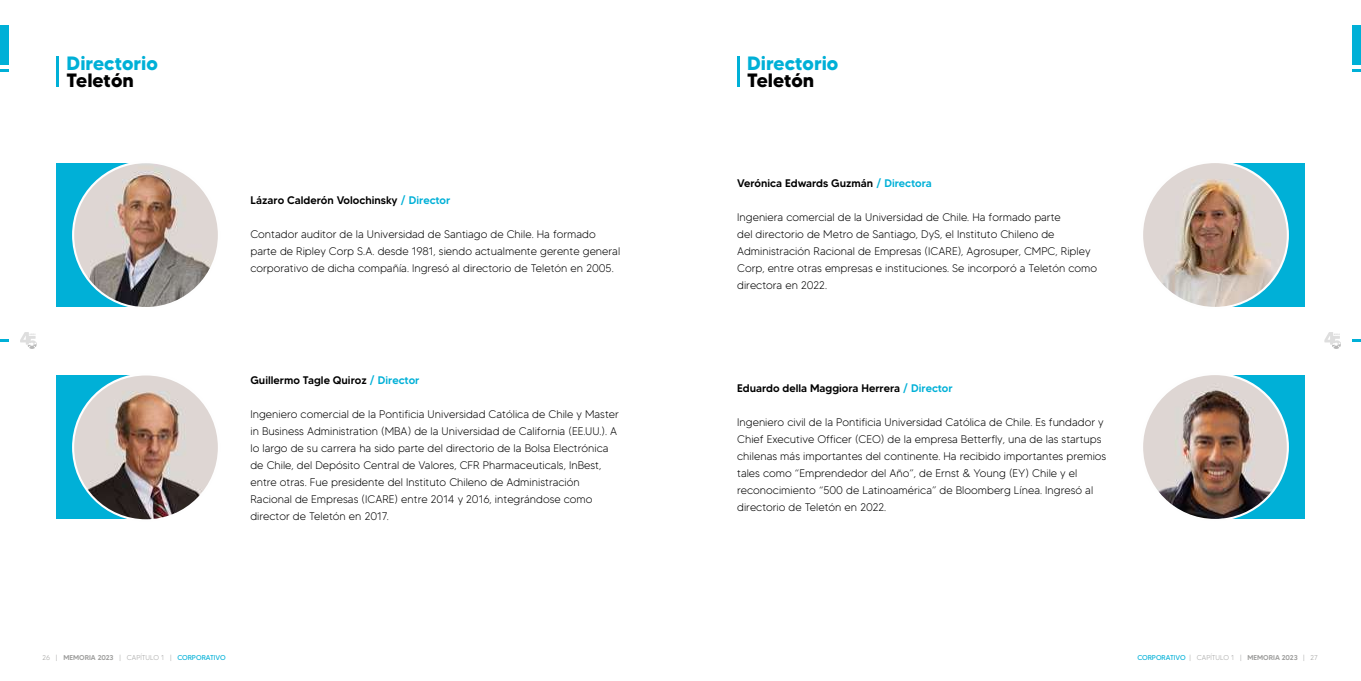
<style>
.page{position:relative;width:1361px;height:681px;background:#fff}
.page>*{position:absolute;margin:0;border:0;box-sizing:border-box;transform-origin:0 0}
.t1{font:700 19.2px "MADETOMMY";color:#00b0d7}
.t2{font:700 19.2px "MADETOMMY";letter-spacing:-.005em;color:#000}
.t3{font:300 11px/17px "MADETOMMY";color:#000}
.t4{font:500 11px "MADETOMMY";color:#000}
.t5{font:300 7px "MADETOMMY";color:#9d9d9c}
.s1{color:#00b0d7}
.s2{font-weight:500}
.s3{font-weight:400;color:#00b0d7}
</style>
<div class="page">
<div style="left:0;top:26px;width:8px;height:39px;background:#00b0d7"></div>
<svg style="left:0;top:69px;width:8px;height:2px"></svg>
<div style="left:1352px;top:26px;width:9px;height:39px;background:#00b0d7"></div>
<svg style="left:1352px;top:69px;width:9px;height:2px"></svg>
<svg style="left:20px;top:332px;width:17px;height:17px"></svg>
<svg style="left:1324px;top:332px;width:17px;height:17px"></svg>
<svg style="left:0;top:339px;width:8px;height:2px"></svg>
<svg style="left:1352px;top:339px;width:9px;height:2px"></svg>
<div style="left:1221px;top:163px;width:83px;height:144px;background:#00b0d7"></div>
<div style="left:1141px;top:161px;width:148px;height:148px;border:10px solid #fefefe;border-radius:50%"></div>
<img style="left:1143px;top:163px;width:143px;height:144px;border-radius:72px">
<div style="left:1221px;top:375px;width:83px;height:143px;background:#00b0d7"></div>
<div style="left:1141px;top:372px;width:148px;height:148px;border:10px solid #fefefe;border-radius:50%"></div>
<img style="left:1143px;top:375px;width:143px;height:143px;border-radius:72px">
<div style="left:57px;top:163px;width:83px;height:144px;background:#00b0d7"></div>
<div style="left:72px;top:161px;width:148px;height:148px;border:10px solid #fefefe;border-radius:50%"></div>
<img style="left:74px;top:163px;width:144px;height:144px;border-radius:72px">
<div style="left:57px;top:375px;width:83px;height:144px;background:#00b0d7"></div>
<div style="left:72px;top:373px;width:148px;height:148px;border:10px solid #fefefe;border-radius:50%"></div>
<img style="left:74px;top:375px;width:144px;height:144px;border-radius:72px">
<hr style="left:737px;top:57px;width:3px;height:30px;background:#00b0d7">
<hr style="left:57px;top:57px;width:2px;height:30px;background:#00b0d7">
<h1 class="t1" style="left:67px;top:51px;width:93px">Directorio</h1>
<h1 class="t2" style="left:67px;top:68px;width:69px">Teletón</h1>
<p class="t4" style="left:250px;top:193px;width:201px">Lázaro Calderón Volochinsky <span class="s1">/ Director</span></p>
<p class="t3" style="left:250px;top:225px;width:371px">Contador auditor de la Universidad de Santiago de Chile. Ha formado parte de Ripley Corp S.A. desde 1981, siendo actualmente gerente general corporativo de dicha compañía. Ingresó al directorio de Teletón en 2005.</p>
<p class="t4" style="left:250px;top:372px;width:170px">Guillermo Tagle Quiroz <span class="s1">/ Director</span></p>
<p class="t3" style="left:250px;top:405px;width:370px">Ingeniero comercial de la Pontificia Universidad Católica de Chile y Master in Business Administration (MBA) de la Universidad de California (EE.UU.). A lo largo de su carrera ha sido parte del directorio de la Bolsa Electrónica de Chile, del Depósito Central de Valores, CFR Pharmaceuticals, InBest, entre otras. Fue presidente del Instituto Chileno de Administración Racional de Empresas (ICARE) entre 2014 y 2016, integrándose como director de Teletón en 2017.</p>
<h1 class="t1" style="left:747px;top:51px;width:93px">Directorio</h1>
<h1 class="t2" style="left:747px;top:68px;width:69px">Teletón</h1>
<p class="t4" style="left:737px;top:177px;width:196px">Verónica Edwards Guzmán <span class="s1">/ Directora</span></p>
<p class="t3" style="left:737px;top:209px;width:361px">Ingeniera comercial de la Universidad de Chile. Ha formado parte<br>del directorio de Metro de Santiago, DyS, el Instituto Chileno de Administración Racional de Empresas (ICARE), Agrosuper, CMPC, Ripley Corp, entre otras empresas e instituciones. Se incorporó a Teletón como directora en 2022.</p>
<p class="t4" style="left:737px;top:381px;width:217px">Eduardo della Maggiora Herrera <span class="s1">/ Director</span></p>
<p class="t3" style="left:737px;top:413px;width:371px">Ingeniero civil de la Pontificia Universidad Católica de Chile. Es fundador y Chief Executive Officer (CEO) de la empresa Betterfly, una de las startups chilenas más importantes del continente. Ha recibido importantes premios tales como “Emprendedor del Año”, de Ernst &amp; Young (EY) Chile y el reconocimiento “500 de Latinoamérica” de Bloomberg Línea. Ingresó al directorio de Teletón en 2022.</p>
<p class="t5" style="left:43px;top:653px;width:185px">26 | <span class="s2">MEMORIA 2023</span> | CAPÍTULO 1 | <span class="s3">CORPORATIVO</span></p>
<p class="t5" style="left:1137px;top:653px;width:182px"><span class="s3">CORPORATIVO</span> | CAPÍTULO 1 | <span class="s2">MEMORIA 2023</span> | 27</p>
</div>
